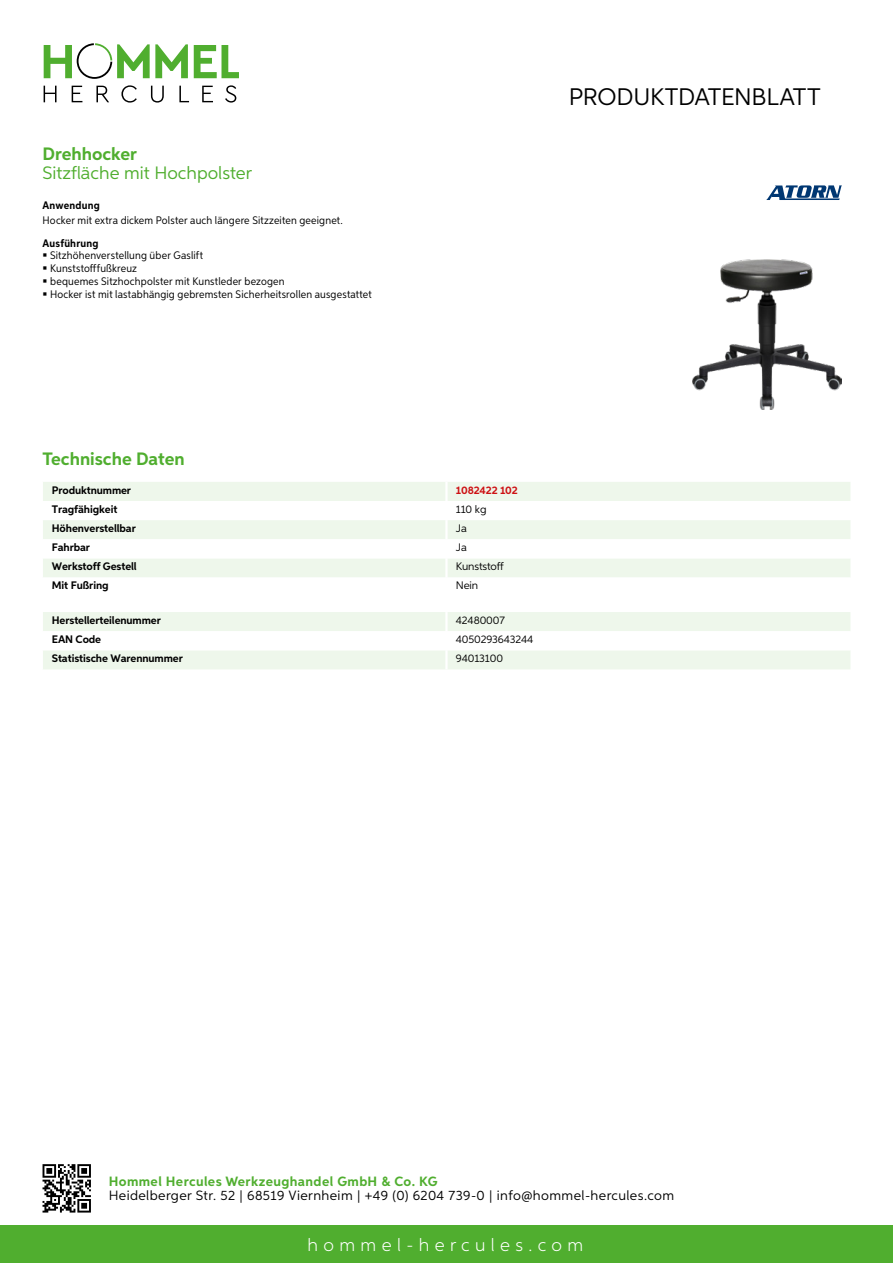
<style>
.page{position:relative;width:893px;height:1263px;background:#fff}
.page>*{position:absolute;margin:0;border:0;box-sizing:border-box;transform-origin:0 0}
.t1{font:24px "Aspira";letter-spacing:-.01em;color:#000}
.t2{font:700 18px "Aspira";color:#50ae2f}
.t3{font:18px "Aspira";color:#50ae2f}
.t4{font:300 18px "Aspira";letter-spacing:.3em;color:#fff}
.t5{font:13.5px "Aspira";letter-spacing:.03em;color:#000}
.t6{font:700 13.5px "Aspira";letter-spacing:.03em;color:#50ae2f}
.t7{font:10.95px/12.8px "Aspira Nar";letter-spacing:.015em;color:#000}
.t8{font:700 10.95px "Aspira";letter-spacing:-.01em;color:#000}
.t9{font:10.95px "Aspira";letter-spacing:-.01em;color:#000}
.t10{font:700 10.95px "Aspira Nar";letter-spacing:.02em;color:#000}
.t11{font:700 10.95px "Aspira";letter-spacing:-.01em;color:#cd1013}
</style>
<div class="page">
<div style="left:0;top:1226px;width:893px;height:37px;background:#50ae2f"></div>
<svg style="left:43px;top:1164px;width:48px;height:48px"></svg>
<svg style="left:194px;top:45px;width:45px;height:33px"></svg>
<svg style="left:44px;top:43px;width:144px;height:36px"></svg>
<svg style="left:44px;top:86px;width:13px;height:16px"></svg>
<svg style="left:72px;top:86px;width:10px;height:16px"></svg>
<svg style="left:96px;top:86px;width:13px;height:16px"></svg>
<svg style="left:121px;top:85px;width:16px;height:18px"></svg>
<svg style="left:151px;top:86px;width:13px;height:17px"></svg>
<svg style="left:179px;top:86px;width:10px;height:16px"></svg>
<svg style="left:202px;top:86px;width:11px;height:16px"></svg>
<svg style="left:225px;top:85px;width:11px;height:18px"></svg>
<div style="left:43px;top:482px;width:807px;height:19px;background:#eef7eb"></div>
<svg style="left:43px;top:520px;width:807px;height:57px;fill:#eef7eb"></svg>
<hr style="left:445px;top:482px;width:3px;height:19px;background:#fff">
<hr style="left:445px;top:520px;width:3px;height:19px;background:#fff">
<hr style="left:445px;top:539px;width:3px;height:19px;background:#fff">
<hr style="left:445px;top:558px;width:3px;height:19px;background:#fff">
<svg style="left:43px;top:612px;width:807px;height:57px"></svg>
<hr style="left:445px;top:650px;width:3px;height:19px;background:#fff">
<img style="left:693px;top:259px;width:149px;height:150px">
<svg style="left:766px;top:185px;width:76px;height:15px"></svg>
<h2 class="t2" style="left:43px;top:142px;width:96px">Drehhocker</h2>
<h2 class="t3" style="left:43px;top:162px;width:211px">Sitzfläche mit Hochpolster</h2>
<p class="t10" style="left:43px;top:199px;width:59px">Anwendung</p>
<p class="t7" style="left:43px;top:214px;width:302px">Hocker mit extra dickem Polster auch längere Sitzzeiten geeignet.</p>
<p class="t10" style="left:43px;top:236px;width:58px">Ausführung</p>
<p class="t7" style="left:50px;top:249px;width:323px">Sitzhöhenverstellung über Gaslift<br>Kunststofffußkreuz<br>bequemes Sitzhochpolster mit Kunstleder bezogen<br>Hocker ist mit lastabhängig gebremsten Sicherheitsrollen ausgestattet</p>
<h1 class="t1" style="left:569px;top:82px;width:253px">Produktdatenblatt</h1>
<h2 class="t2" style="left:43px;top:448px;width:144px">Technische Daten</h2>
<p class="t8" style="left:52px;top:483px;width:81px">Produktnummer</p>
<p class="t11" style="left:456px;top:483px;width:64px">1082422 102</p>
<p class="t8" style="left:52px;top:502px;width:67px">Tragfähigkeit</p>
<p class="t9" style="left:456px;top:502px;width:32px">110 kg</p>
<p class="t8" style="left:52px;top:521px;width:85px">Höhenverstellbar</p>
<p class="t9" style="left:456px;top:522px;width:13px">Ja</p>
<p class="t8" style="left:52px;top:541px;width:40px">Fahrbar</p>
<p class="t9" style="left:456px;top:541px;width:13px">Ja</p>
<p class="t8" style="left:52px;top:560px;width:86px">Werkstoff Gestell</p>
<p class="t9" style="left:456px;top:560px;width:50px">Kunststoff</p>
<p class="t8" style="left:52px;top:579px;width:58px">Mit Fußring</p>
<p class="t9" style="left:456px;top:579px;width:24px">Nein</p>
<p class="t8" style="left:52px;top:613px;width:111px">Herstellerteilenummer</p>
<p class="t9" style="left:456px;top:613px;width:50px">42480007</p>
<p class="t8" style="left:52px;top:633px;width:51px">EAN Code</p>
<p class="t9" style="left:456px;top:633px;width:79px">4050293643244</p>
<p class="t8" style="left:52px;top:652px;width:132px">Statistische Warennummer</p>
<p class="t9" style="left:456px;top:652px;width:49px">94013100</p>
<p class="t6" style="left:109px;top:1172px;width:330px">Hommel Hercules Werkzeughandel GmbH &amp; Co. KG</p>
<p class="t5" style="left:109px;top:1187px;width:567px">Heidelberger Str. 52 | 68519 Viernheim | +49 (0) 6204 739-0 | info@hommel-hercules.com</p>
<h2 class="t4" style="left:307px;top:1234px;width:277px">hommel-hercules.com</h2>
</div>
